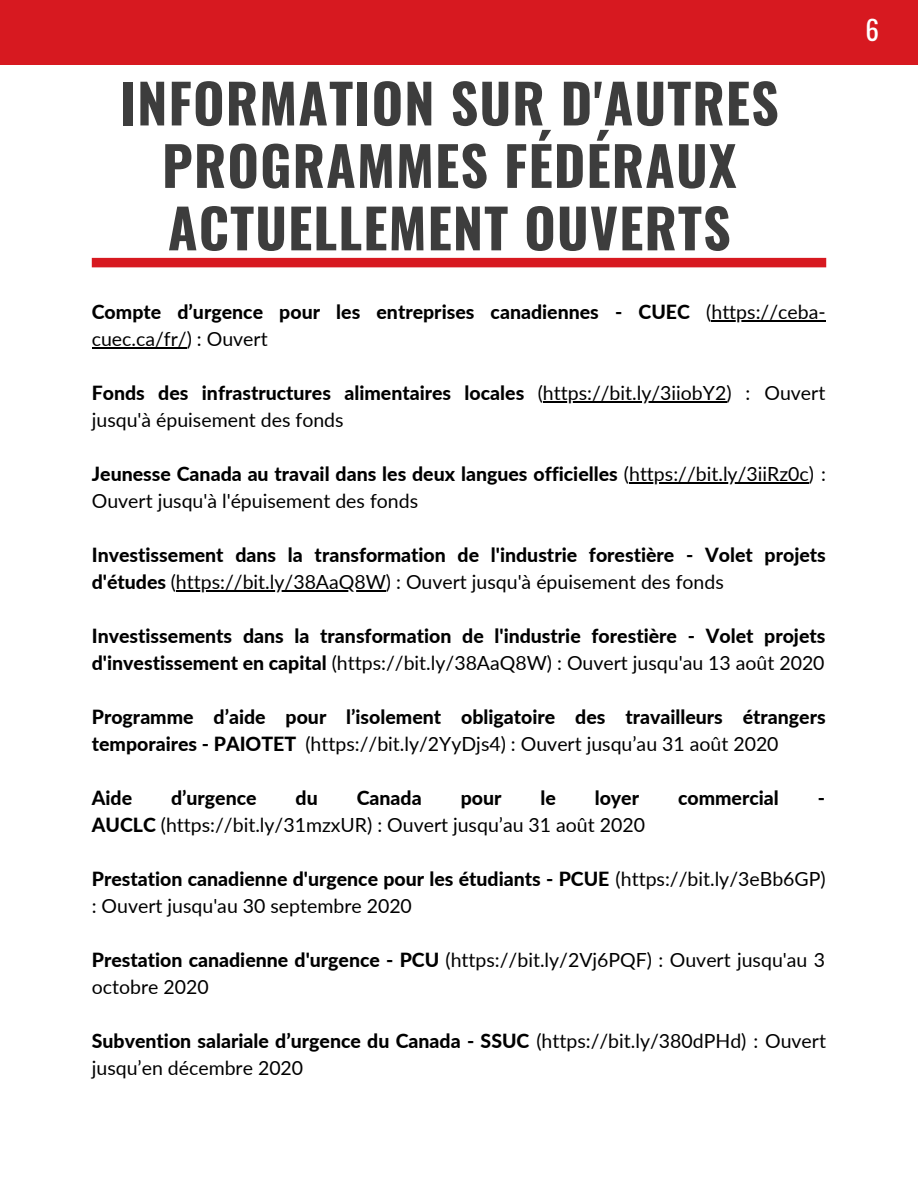
<style>
.page{position:relative;width:918px;height:1188px;background:#fff}
.page>*{position:absolute;margin:0;border:0;box-sizing:border-box;transform-origin:0 0}
.t1{font:700 54px/62.4px "Oswald";letter-spacing:.02em;color:#3d3d3d;text-align:center}
.t2{font:27px "Oswald";color:#fff}
.t3{font:19.5px/27px "Lato";color:#000}
.t4{font:800 19.5px/27px "Lato";color:#000}
.s1{font-weight:400}
.s2{font-weight:800}
</style>
<div class="page">
<div style="left:0;top:0;width:918px;height:64px;background:#d71920"></div>
<div style="left:92px;top:258px;width:734px;height:9px;background:#d71920"></div>
<hr style="left:711px;top:320px;width:115px;height:1px;background:#000">
<hr style="left:92px;top:347px;width:95px;height:1px;background:#000">
<hr style="left:543px;top:401px;width:183px;height:1px;background:#000">
<hr style="left:629px;top:482px;width:180px;height:1px;background:#000">
<hr style="left:176px;top:590px;width:210px;height:1px;background:#000">
<h1 class="t1" style="left:120px;top:70px;width:660px">INFORMATION SUR D'AUTRES<br>PROGRAMMES FÉDÉRAUX<br>ACTUELLEMENT OUVERTS</h1>
<p class="t4" style="left:92px;top:298px;width:735px">Compte d’urgence pour les entreprises canadiennes - CUEC <span class="s1">(https://ceba&shy;cuec.ca/fr/) : Ouvert</span></p>
<p class="t3" style="left:92px;top:379px;width:735px"><span class="s2">Fonds des infrastructures alimentaires locales</span> (https://bit.ly/3iiobY2) : Ouvert jusqu'à épuisement des fonds</p>
<p class="t3" style="left:92px;top:460px;width:736px"><span class="s2">Jeunesse Canada au travail dans les deux langues officielles</span> (https://bit.ly/3iiRz0c) :<br>Ouvert jusqu'à l'épuisement des fonds</p>
<p class="t4" style="left:92px;top:541px;width:736px">Investissement dans la transformation de l'industrie forestière - Volet projets d'études <span class="s1">(https://bit.ly/38AaQ8W) : Ouvert jusqu'à épuisement des fonds</span></p>
<p class="t4" style="left:92px;top:622px;width:735px">Investissements dans la transformation de l'industrie forestière - Volet projets d'investissement en capital <span class="s1">(https://bit.ly/38AaQ8W) : Ouvert jusqu'au 13 août 2020</span></p>
<p class="t4" style="left:92px;top:703px;width:735px">Programme d’aide pour l’isolement obligatoire des travailleurs étrangers temporaires - PAIOTET <span class="s1">(https://bit.ly/2YyDjs4) : Ouvert jusqu’au 31 août 2020</span></p>
<p class="t4" style="left:92px;top:784px;width:42px">Aide</p>
<p class="t4" style="left:171px;top:784px;width:87px">d’urgence</p>
<p class="t4" style="left:296px;top:784px;width:24px">du</p>
<p class="t4" style="left:357px;top:784px;width:66px">Canada</p>
<p class="t4" style="left:461px;top:784px;width:42px">pour</p>
<p class="t4" style="left:540px;top:784px;width:17px">le</p>
<p class="t4" style="left:595px;top:784px;width:46px">loyer</p>
<p class="t4" style="left:678px;top:784px;width:102px">commercial</p>
<p class="t4" style="left:818px;top:784px;width:9px">-</p>
<p class="t3" style="left:92px;top:811px;width:555px"><span class="s2">AUCLC</span> (https://bit.ly/31mzxUR) : Ouvert jusqu’au 31 août 2020</p>
<p class="t3" style="left:92px;top:865px;width:735px"><span class="s2">Prestation canadienne d'urgence pour les étudiants - PCUE</span> (https://bit.ly/3eBb6GP) : Ouvert jusqu'au 30 septembre 2020</p>
<p class="t3" style="left:92px;top:946px;width:735px"><span class="s2">Prestation canadienne d'urgence - PCU</span> (https://bit.ly/2Vj6PQF) : Ouvert jusqu'au 3 octobre 2020</p>
<p class="t3" style="left:92px;top:1027px;width:736px"><span class="s2">Subvention salariale d’urgence du Canada - SSUC</span> (https://bit.ly/380dPHd) : Ouvert jusqu’en décembre 2020</p>
<h2 class="t2" style="left:866px;top:9px;width:15px">6</h2>
</div>
